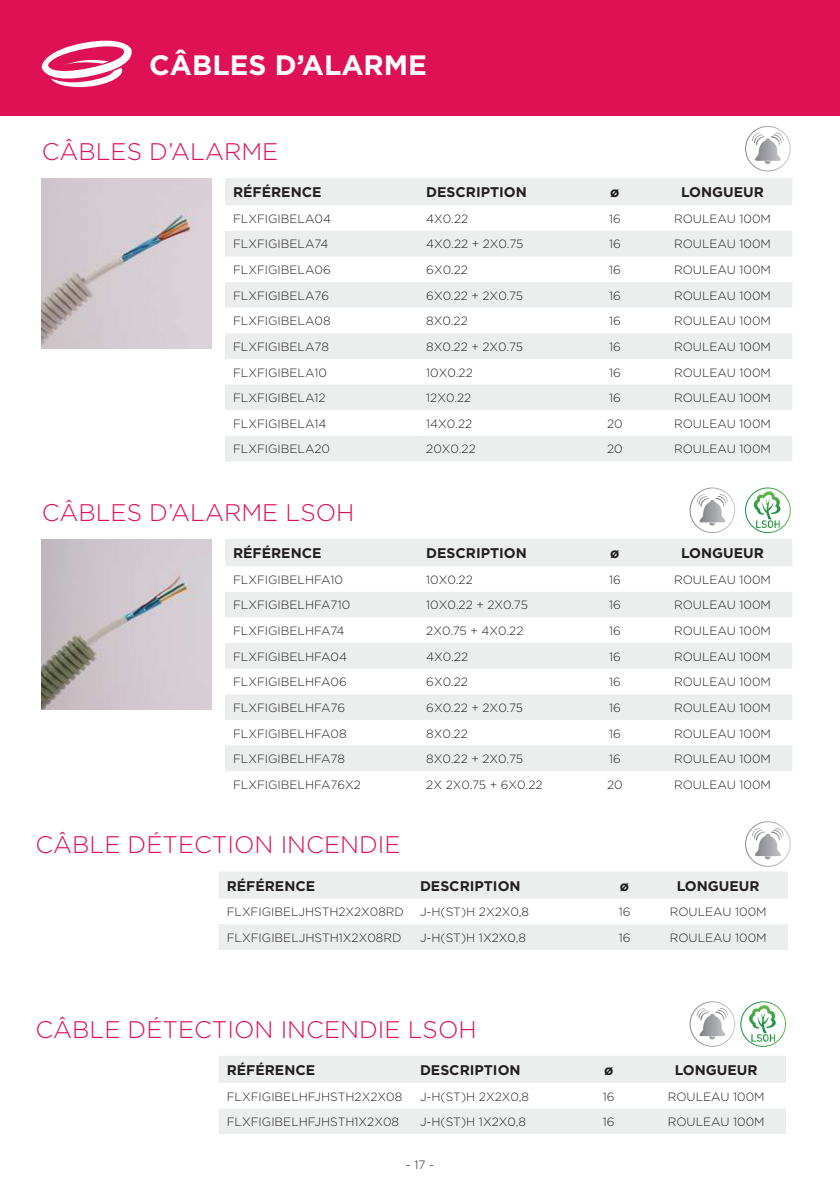
<style>
.page{position:relative;width:840px;height:1191px;background:#fff}
.page>*{position:absolute;margin:0;border:0;box-sizing:border-box;transform-origin:0 0}
.t1{font:700 28px "Gotham";color:#fff}
.t2{font:300 24px "Gotham";color:#de1154}
.t3{font:700 14px "Gotham";color:#231f20}
.t4{font:300 12px "Gotham";color:#231f20}
</style>
<div class="page">
<div style="left:0;top:0;width:839px;height:116px;background:#de1154"></div>
<img style="left:42px;top:178px;width:170px;height:170px">
<svg style="left:225px;top:178px;width:566px;height:283px;fill:#eceeee"></svg>
<svg style="left:42px;top:41px;width:90px;height:46px"></svg>
<img style="left:42px;top:539px;width:170px;height:170px">
<svg style="left:225px;top:539px;width:566px;height:232px;fill:#eceeee"></svg>
<div style="left:744px;top:487px;width:46px;height:46px;border:1px solid #fff;border-radius:50%"></div>
<svg style="left:753px;top:491px;width:27px;height:37px"></svg>
<img style="left:745px;top:126px;width:45px;height:45px">
<img style="left:752px;top:138px;width:29px;height:23px">
<svg style="left:764px;top:161px;width:6px;height:3px"></svg>
<svg style="left:751px;top:133px;width:13px;height:12px"></svg>
<svg style="left:770px;top:133px;width:13px;height:12px"></svg>
<img style="left:689px;top:487px;width:45px;height:46px">
<img style="left:697px;top:500px;width:29px;height:22px">
<svg style="left:709px;top:523px;width:6px;height:3px"></svg>
<svg style="left:696px;top:494px;width:13px;height:13px"></svg>
<svg style="left:715px;top:494px;width:12px;height:13px"></svg>
<svg style="left:219px;top:871px;width:568px;height:78px;fill:#eceeee"></svg>
<svg style="left:219px;top:1056px;width:566px;height:78px;fill:#eceeee"></svg>
<div style="left:740px;top:1001px;width:45px;height:46px;border:1px solid #fff;border-radius:50%"></div>
<svg style="left:748px;top:1005px;width:27px;height:36px"></svg>
<img style="left:745px;top:821px;width:45px;height:46px">
<img style="left:752px;top:833px;width:29px;height:23px">
<svg style="left:764px;top:856px;width:6px;height:3px"></svg>
<svg style="left:751px;top:828px;width:13px;height:12px"></svg>
<svg style="left:770px;top:828px;width:13px;height:12px"></svg>
<img style="left:689px;top:1001px;width:45px;height:45px">
<img style="left:697px;top:1013px;width:29px;height:23px">
<svg style="left:709px;top:1036px;width:6px;height:3px"></svg>
<svg style="left:696px;top:1008px;width:13px;height:12px"></svg>
<svg style="left:715px;top:1008px;width:12px;height:12px"></svg>
<h1 class="t1" style="left:149px;top:47px;width:279px">CÂBLES D’ALARME</h1>
<h2 class="t2" style="left:42px;top:136px;width:238px">CÂBLES D’ALARME</h2>
<p class="t3" style="left:233px;top:183px;width:90px">RÉFÉRENCE</p>
<p class="t3" style="left:426px;top:183px;width:102px">DESCRIPTION</p>
<p class="t3" style="left:610px;top:183px;width:11px">ø</p>
<p class="t3" style="left:680px;top:183px;width:84px">LONGUEUR</p>
<p class="t4" style="left:233px;top:211px;width:99px">FLXFIGIBELA04</p>
<p class="t4" style="left:426px;top:211px;width:43px">4X0.22</p>
<p class="t4" style="left:608px;top:211px;width:13px">16</p>
<p class="t4" style="left:673px;top:211px;width:98px">ROULEAU 100M</p>
<p class="t4" style="left:233px;top:237px;width:97px">FLXFIGIBELA74</p>
<p class="t4" style="left:426px;top:237px;width:99px">4X0.22 + 2X0.75</p>
<p class="t4" style="left:608px;top:237px;width:13px">16</p>
<p class="t4" style="left:673px;top:237px;width:98px">ROULEAU 100M</p>
<p class="t4" style="left:233px;top:262px;width:99px">FLXFIGIBELA06</p>
<p class="t4" style="left:426px;top:262px;width:43px">6X0.22</p>
<p class="t4" style="left:608px;top:262px;width:13px">16</p>
<p class="t4" style="left:673px;top:262px;width:98px">ROULEAU 100M</p>
<p class="t4" style="left:233px;top:288px;width:97px">FLXFIGIBELA76</p>
<p class="t4" style="left:426px;top:288px;width:98px">6X0.22 + 2X0.75</p>
<p class="t4" style="left:608px;top:288px;width:13px">16</p>
<p class="t4" style="left:673px;top:288px;width:98px">ROULEAU 100M</p>
<p class="t4" style="left:233px;top:313px;width:99px">FLXFIGIBELA08</p>
<p class="t4" style="left:426px;top:313px;width:43px">8X0.22</p>
<p class="t4" style="left:608px;top:313px;width:13px">16</p>
<p class="t4" style="left:673px;top:313px;width:98px">ROULEAU 100M</p>
<p class="t4" style="left:233px;top:339px;width:97px">FLXFIGIBELA78</p>
<p class="t4" style="left:426px;top:339px;width:98px">8X0.22 + 2X0.75</p>
<p class="t4" style="left:608px;top:339px;width:13px">16</p>
<p class="t4" style="left:673px;top:339px;width:98px">ROULEAU 100M</p>
<p class="t4" style="left:233px;top:365px;width:95px">FLXFIGIBELA10</p>
<p class="t4" style="left:426px;top:365px;width:48px">10X0.22</p>
<p class="t4" style="left:608px;top:365px;width:13px">16</p>
<p class="t4" style="left:673px;top:365px;width:98px">ROULEAU 100M</p>
<p class="t4" style="left:233px;top:390px;width:94px">FLXFIGIBELA12</p>
<p class="t4" style="left:426px;top:390px;width:46px">12X0.22</p>
<p class="t4" style="left:608px;top:390px;width:13px">16</p>
<p class="t4" style="left:673px;top:390px;width:98px">ROULEAU 100M</p>
<p class="t4" style="left:233px;top:416px;width:95px">FLXFIGIBELA14</p>
<p class="t4" style="left:426px;top:416px;width:47px">14X0.22</p>
<p class="t4" style="left:606px;top:416px;width:17px">20</p>
<p class="t4" style="left:673px;top:416px;width:98px">ROULEAU 100M</p>
<p class="t4" style="left:233px;top:441px;width:99px">FLXFIGIBELA20</p>
<p class="t4" style="left:426px;top:441px;width:51px">20X0.22</p>
<p class="t4" style="left:606px;top:441px;width:17px">20</p>
<p class="t4" style="left:673px;top:441px;width:98px">ROULEAU 100M</p>
<h2 class="t2" style="left:42px;top:497px;width:314px">CÂBLES D’ALARME LSOH</h2>
<p class="t3" style="left:233px;top:544px;width:90px">RÉFÉRENCE</p>
<p class="t3" style="left:426px;top:544px;width:102px">DESCRIPTION</p>
<p class="t3" style="left:610px;top:544px;width:11px">ø</p>
<p class="t3" style="left:680px;top:544px;width:84px">LONGUEUR</p>
<p class="t4" style="left:233px;top:572px;width:112px">FLXFIGIBELHFA10</p>
<p class="t4" style="left:426px;top:572px;width:48px">10X0.22</p>
<p class="t4" style="left:608px;top:572px;width:13px">16</p>
<p class="t4" style="left:673px;top:572px;width:98px">ROULEAU 100M</p>
<p class="t4" style="left:233px;top:597px;width:119px">FLXFIGIBELHFA710</p>
<p class="t4" style="left:426px;top:597px;width:103px">10X0.22 + 2X0.75</p>
<p class="t4" style="left:608px;top:597px;width:13px">16</p>
<p class="t4" style="left:673px;top:597px;width:98px">ROULEAU 100M</p>
<p class="t4" style="left:233px;top:623px;width:113px">FLXFIGIBELHFA74</p>
<p class="t4" style="left:426px;top:623px;width:99px">2X0.75 + 4X0.22</p>
<p class="t4" style="left:608px;top:623px;width:13px">16</p>
<p class="t4" style="left:673px;top:623px;width:98px">ROULEAU 100M</p>
<p class="t4" style="left:233px;top:649px;width:115px">FLXFIGIBELHFA04</p>
<p class="t4" style="left:426px;top:649px;width:43px">4X0.22</p>
<p class="t4" style="left:608px;top:649px;width:13px">16</p>
<p class="t4" style="left:673px;top:649px;width:98px">ROULEAU 100M</p>
<p class="t4" style="left:233px;top:674px;width:115px">FLXFIGIBELHFA06</p>
<p class="t4" style="left:426px;top:674px;width:43px">6X0.22</p>
<p class="t4" style="left:608px;top:674px;width:13px">16</p>
<p class="t4" style="left:673px;top:674px;width:98px">ROULEAU 100M</p>
<p class="t4" style="left:233px;top:700px;width:113px">FLXFIGIBELHFA76</p>
<p class="t4" style="left:426px;top:700px;width:98px">6X0.22 + 2X0.75</p>
<p class="t4" style="left:608px;top:700px;width:13px">16</p>
<p class="t4" style="left:673px;top:700px;width:98px">ROULEAU 100M</p>
<p class="t4" style="left:233px;top:725px;width:115px">FLXFIGIBELHFA08</p>
<p class="t4" style="left:426px;top:725px;width:43px">8X0.22</p>
<p class="t4" style="left:608px;top:725px;width:13px">16</p>
<p class="t4" style="left:673px;top:725px;width:98px">ROULEAU 100M</p>
<p class="t4" style="left:233px;top:751px;width:113px">FLXFIGIBELHFA78</p>
<p class="t4" style="left:426px;top:751px;width:98px">8X0.22 + 2X0.75</p>
<p class="t4" style="left:608px;top:751px;width:13px">16</p>
<p class="t4" style="left:673px;top:751px;width:98px">ROULEAU 100M</p>
<p class="t4" style="left:233px;top:777px;width:129px">FLXFIGIBELHFA76X2</p>
<p class="t4" style="left:426px;top:777px;width:118px">2X 2X0.75 + 6X0.22</p>
<p class="t4" style="left:606px;top:777px;width:17px">20</p>
<p class="t4" style="left:673px;top:777px;width:98px">ROULEAU 100M</p>
<h2 class="t2" style="left:35px;top:829px;width:366px">CÂBLE DÉTECTION INCENDIE</h2>
<p class="t3" style="left:226px;top:876px;width:90px">RÉFÉRENCE</p>
<p class="t3" style="left:420px;top:876px;width:102px">DESCRIPTION</p>
<p class="t3" style="left:619px;top:876px;width:11px">ø</p>
<p class="t3" style="left:676px;top:876px;width:84px">LONGUEUR</p>
<p class="t4" style="left:226px;top:904px;width:179px">FLXFIGIBELJHSTH2X2X08RD</p>
<p class="t4" style="left:420px;top:904px;width:111px">J-H(ST)H 2X2X0,8</p>
<p class="t4" style="left:618px;top:904px;width:13px">16</p>
<p class="t4" style="left:669px;top:904px;width:98px">ROULEAU 100M</p>
<p class="t4" style="left:226px;top:930px;width:176px">FLXFIGIBELJHSTH1X2X08RD</p>
<p class="t4" style="left:420px;top:930px;width:107px">J-H(ST)H 1X2X0,8</p>
<p class="t4" style="left:618px;top:930px;width:13px">16</p>
<p class="t4" style="left:669px;top:930px;width:98px">ROULEAU 100M</p>
<h2 class="t2" style="left:35px;top:1014px;width:442px">CÂBLE DÉTECTION INCENDIE LSOH</h2>
<p class="t3" style="left:226px;top:1060px;width:90px">RÉFÉRENCE</p>
<p class="t3" style="left:420px;top:1060px;width:102px">DESCRIPTION</p>
<p class="t3" style="left:603px;top:1060px;width:11px">ø</p>
<p class="t3" style="left:674px;top:1060px;width:84px">LONGUEUR</p>
<p class="t4" style="left:226px;top:1088px;width:177px">FLXFIGIBELHFJHSTH2X2X08</p>
<p class="t4" style="left:420px;top:1088px;width:111px">J-H(ST)H 2X2X0,8</p>
<p class="t4" style="left:602px;top:1088px;width:13px">16</p>
<p class="t4" style="left:667px;top:1088px;width:98px">ROULEAU 100M</p>
<p class="t4" style="left:226px;top:1114px;width:174px">FLXFIGIBELHFJHSTH1X2X08</p>
<p class="t4" style="left:420px;top:1114px;width:107px">J-H(ST)H 1X2X0,8</p>
<p class="t4" style="left:602px;top:1114px;width:13px">16</p>
<p class="t4" style="left:667px;top:1114px;width:98px">ROULEAU 100M</p>
<p class="t4" style="left:406px;top:1157px;width:30px">- 17 -</p>
</div>
